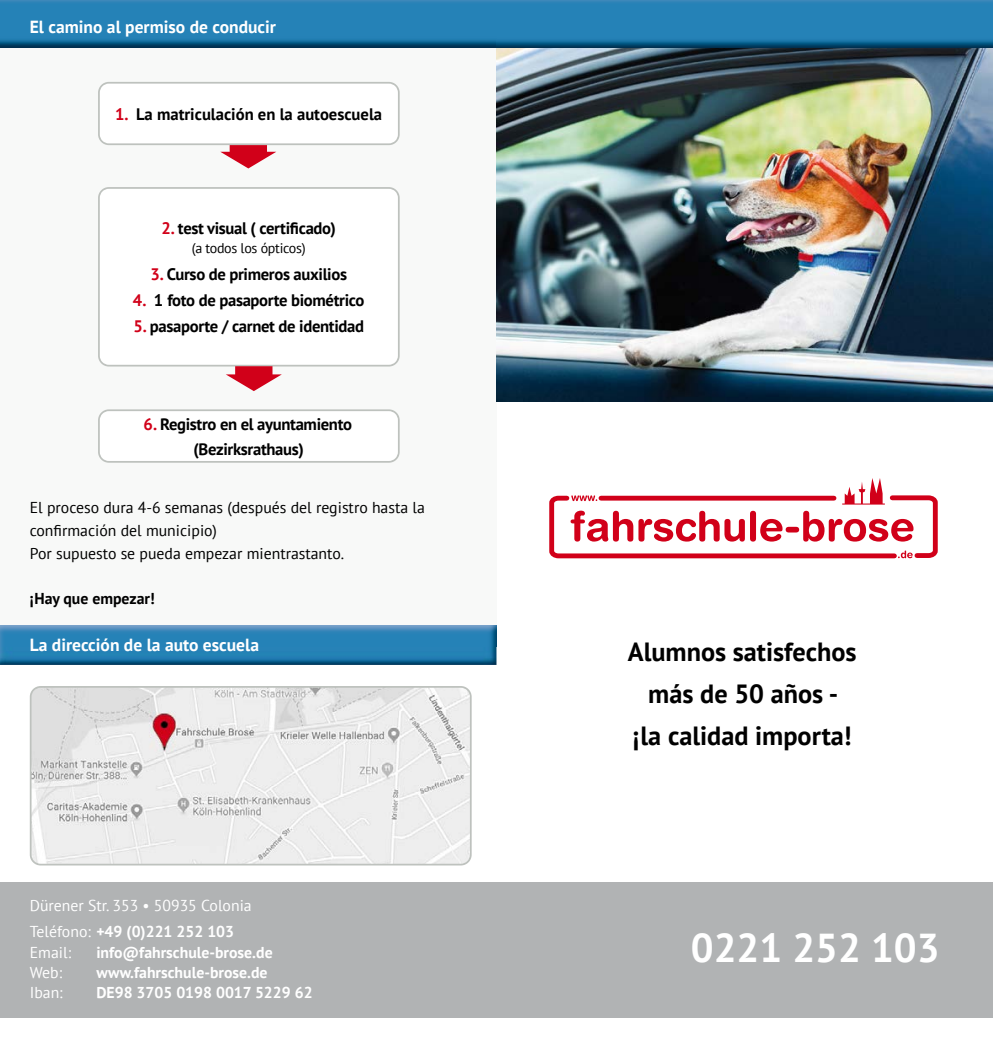
<style>
.page{position:relative;width:993px;height:1052px;background:#fff}
.page>*{position:absolute;margin:0;border:0;box-sizing:border-box;transform-origin:0 0}
.t1{font:700 40.25px "PT Sans";color:#fff}
.t2{font:700 26.25px/42px "PT Sans";color:#000;text-align:center}
.t3{font:700 17.5px "PT Sans";color:#fff}
.t4{font:700 16.62px/24.5px "PT Sans";letter-spacing:-.02em;color:#000;text-align:center}
.t5{font:700 16.62px "PT Sans";color:#000}
.t6{font:15.75px/22.8px "PT Sans";color:#000}
.t7{font:700 15.75px "PT Sans";color:#fff}
.t8{font:15.75px/26.2px "PT Sans";color:#fff}
.t9{font:700 15.75px "PT Sans";color:#000}
.t10{font:14px "PT Sans";letter-spacing:-.02em;color:#000}
.s1{color:#d10019}
.s2{font-weight:700}
</style>
<div class="page">
<div style="left:0;top:33px;width:496px;height:613px;background:#f8f9f8"></div>
<img style="left:496px;top:47px;width:496px;height:354px">
<img style="left:0;top:0;width:992px;height:47px">
<img style="left:0;top:33px;width:496px;height:14px">
<div style="left:0;top:882px;width:992px;height:135px;background:#b1b3b4"></div>
<svg style="left:549px;top:478px;width:388px;height:80px"></svg>
<svg style="left:98px;top:187px;width:301px;height:179px"></svg>
<svg style="left:98px;top:409px;width:301px;height:54px"></svg>
<img style="left:0;top:646px;width:496px;height:19px">
<img style="left:0;top:625px;width:496px;height:21px">
<svg style="left:30px;top:686px;width:441px;height:179px;background:#e6e5e5"></svg>
<svg style="left:98px;top:82px;width:301px;height:63px"></svg>
<svg style="left:226px;top:366px;width:56px;height:1px"></svg>
<p class="t3" style="left:30px;top:15px;width:248px">El camino al permiso de conducir</p>
<p class="t5" style="left:115px;top:103px;width:268px"><span class="s1">1.</span> La matriculación en la autoescuela</p>
<p class="t4" style="left:161px;top:216px;width:176px"><span class="s1">2.</span> test visual ( certificado)</p>
<p class="t10" style="left:192px;top:239px;width:115px">(a todos los ópticos)</p>
<p class="t4" style="left:150px;top:261px;width:198px"><span class="s1">3.</span> Curso de primeros auxilios</p>
<p class="t4" style="left:133px;top:287px;width:233px"><span class="s1">4.</span> 1 foto de pasaporte biométrico</p>
<p class="t4" style="left:133px;top:314px;width:232px"><span class="s1">5.</span> pasaporte / carnet de identidad</p>
<p class="t4" style="left:144px;top:411px;width:210px"><span class="s1">6.</span> Registro en el ayuntamiento (Bezirksrathaus)</p>
<p class="t6" style="left:30px;top:496px;width:396px">El proceso dura 4-6 semanas (después del registro hasta la confirmación del municipio)<br>Por supuesto se pueda empezar mientrastanto.</p>
<p class="t9" style="left:30px;top:588px;width:126px">¡Hay que empezar!</p>
<p class="t3" style="left:30px;top:633px;width:231px">La dirección de la auto escuela</p>
<p class="t8" style="left:30px;top:892px;width:223px">Dürener Str. 353 • 50935 Colonia<br>Teléfono: <span class="s2">+49 (0)221 252 103</span></p>
<p class="t8" style="left:30px;top:938px;width:43px">Email:</p>
<p class="t7" style="left:96px;top:941px;width:178px">info@fahrschule-brose.de</p>
<p class="t8" style="left:30px;top:958px;width:34px">Web:</p>
<p class="t7" style="left:96px;top:961px;width:173px">www.fahrschule-brose.de</p>
<p class="t8" style="left:30px;top:979px;width:34px">Iban:</p>
<p class="t7" style="left:96px;top:982px;width:218px">DE98 3705 0198 0017 5229 62</p>
<h2 class="t2" style="left:627px;top:630px;width:230px">Alumnos satisfechos más de 50 años -<br>¡la calidad importa!</h2>
<h1 class="t1" style="left:690px;top:921px;width:250px">0221 252 103</h1>
</div>
